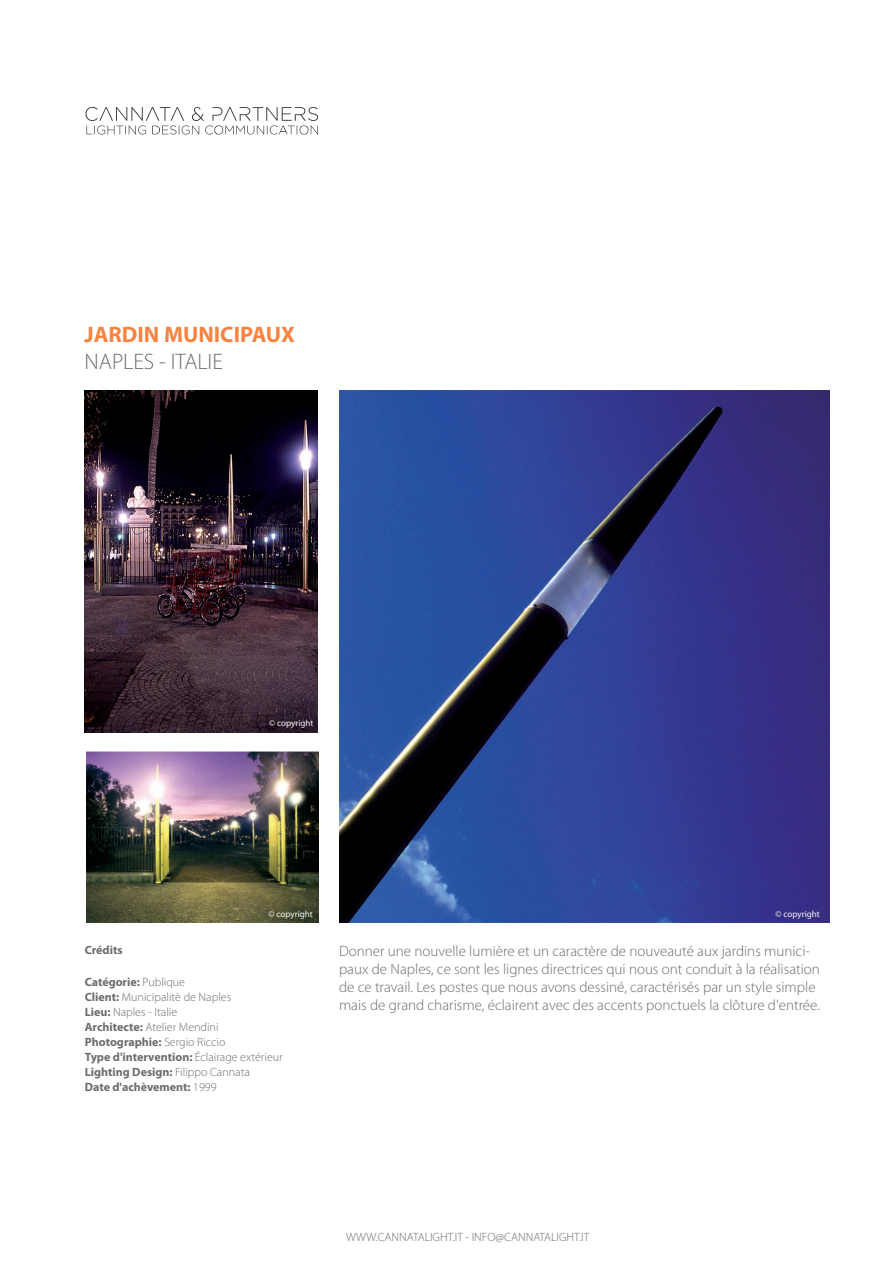
<style>
.page{position:relative;width:893px;height:1263px;background:#fff}
.page>*{position:absolute;margin:0;border:0;box-sizing:border-box;transform-origin:0 0}
.t1{font:700 22.5px "Myriad Pro";color:#f58441}
.t2{font:300 22.5px "Myriad Pro";color:#6c6d70}
.t3{font:300 15px/18px "Myriad Pro";color:#6c6d70}
.t4{font:300 12px/15px "Myriad Pro";color:#6c6d70}
.t5{font:700 12px "Myriad Pro";color:#6c6d70}
.t6{font:9px "Myriad Pro";color:#f2f3f4}
.s1{font-weight:700}
</style>
<div class="page">
<svg style="left:85px;top:107px;width:233px;height:28px"></svg>
<img style="left:339px;top:390px;width:490px;height:532px">
<img style="left:85px;top:391px;width:233px;height:341px">
<img style="left:86px;top:752px;width:232px;height:171px">
<h1 class="t1" style="left:85px;top:319px;width:212px">JARDIN MUNICIPAUX</h1>
<h1 class="t2" style="left:85px;top:349px;width:140px">NAPLES - ITALIE</h1>
<p class="t6" style="left:269px;top:718px;width:46px">© copyright</p>
<p class="t6" style="left:269px;top:909px;width:46px">© copyright</p>
<p class="t6" style="left:776px;top:909px;width:46px">© copyright</p>
<p class="t5" style="left:85px;top:942px;width:39px">Crédits</p>
<p class="t4" style="left:85px;top:974px;width:199px"><span class="s1">Catégorie:</span> Publique<br><span class="s1">Client:</span> Municipalitè de Naples<br><span class="s1">Lieu:</span> Naples - Italie<br><span class="s1">Architecte:</span> Atelier Mendini<br><span class="s1">Photographie:</span> Sergio Riccio<br><span class="s1">Type d'intervention:</span> Éclairage extérieur<br><span class="s1">Lighting Design:</span> Filippo Cannata<br><span class="s1">Date d'achèvement:</span> 1999</p>
<p class="t3" style="left:339px;top:942px;width:482px">Donner une nouvelle lumière et un caractère de nouveauté aux jardins munici&shy;paux de Naples, ce sont les lignes directrices qui nous ont conduit à la réalisation de ce travail. Les postes que nous avons dessiné, caractérisés par un style simple mais de grand charisme, éclairent avec des accents ponctuels la clôture d'entrée.</p>
<p class="t4" style="left:346px;top:1229px;width:245px">WWW.CANNATALIGHT.IT - INFO@CANNATALIGHT.IT</p>
</div>
